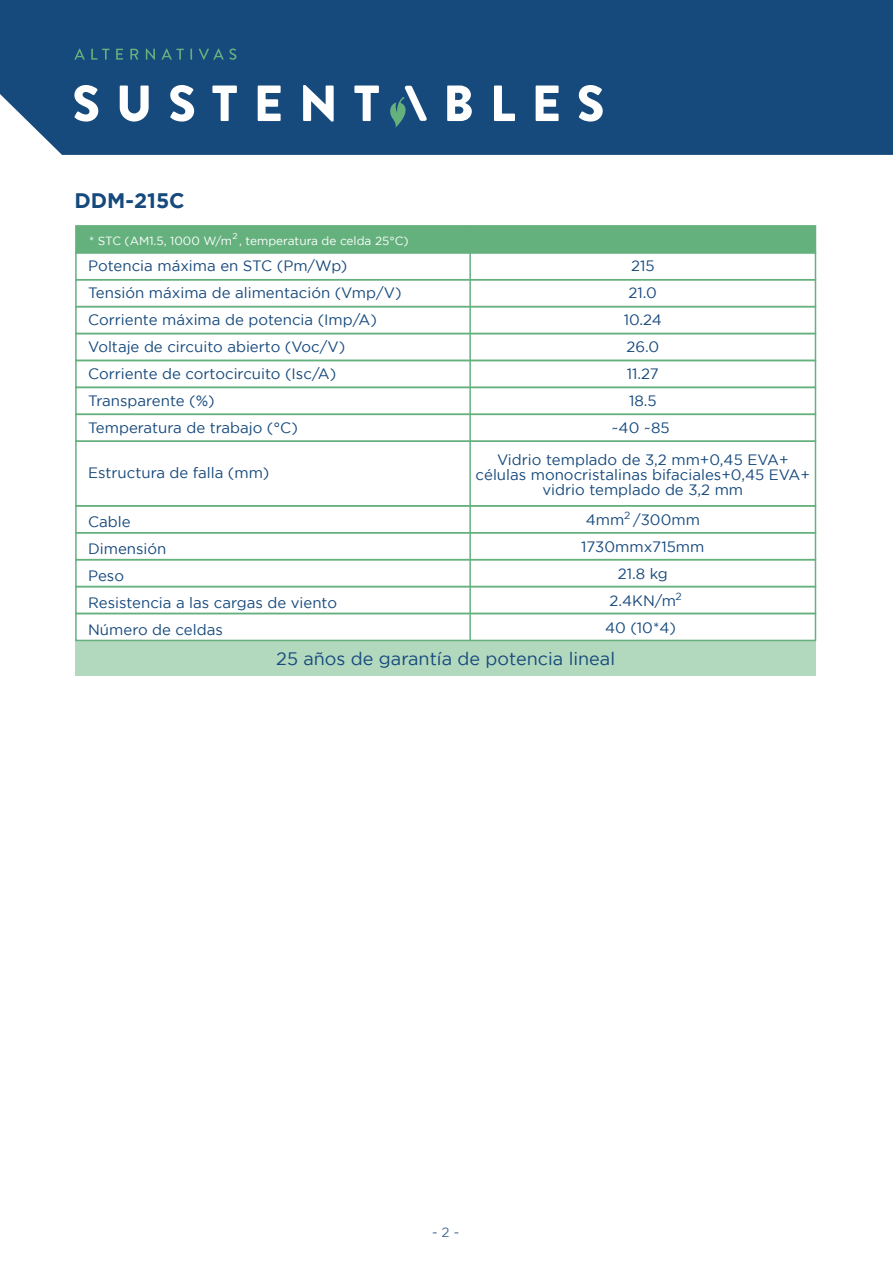
<style>
.page{position:relative;width:893px;height:1263px;background:#fff}
.page>*{position:absolute;margin:0;border:0;box-sizing:border-box;transform-origin:0 0}
.t1{font:700 21px "Gotham";color:#16497c}
.t2{font:18px "Gotham";color:#16497c}
.t3{font:15px/27px "Gotham";color:#16497c;text-align:center}
.t4{font:13.5px "Gotham";color:#16497c}
.t5{font:11.85px "Gotham";color:#fff}
.t6{font:10.5px "Gotham";color:#16497c}
.t7{font:8.7px "Gotham";color:#fff}
</style>
<div class="page">
<div style="left:0;top:0;width:893px;height:155px;background:#16497c"></div>
<svg style="left:74px;top:85px;width:24px;height:37px"></svg>
<svg style="left:120px;top:86px;width:29px;height:36px"></svg>
<svg style="left:170px;top:85px;width:24px;height:37px"></svg>
<svg style="left:212px;top:86px;width:25px;height:35px"></svg>
<svg style="left:258px;top:86px;width:23px;height:35px"></svg>
<svg style="left:303px;top:85px;width:31px;height:37px"></svg>
<svg style="left:354px;top:86px;width:25px;height:35px"></svg>
<svg style="left:447px;top:86px;width:25px;height:35px"></svg>
<svg style="left:494px;top:86px;width:21px;height:35px"></svg>
<svg style="left:536px;top:86px;width:23px;height:35px"></svg>
<svg style="left:579px;top:85px;width:24px;height:37px"></svg>
<svg style="left:390px;top:86px;width:37px;height:42px;background:#4a7892"></svg>
<svg style="left:74px;top:49px;width:11px;height:11px"></svg>
<svg style="left:91px;top:49px;width:18px;height:11px"></svg>
<svg style="left:116px;top:49px;width:7px;height:11px"></svg>
<svg style="left:130px;top:49px;width:8px;height:11px"></svg>
<svg style="left:146px;top:49px;width:9px;height:11px"></svg>
<svg style="left:161px;top:49px;width:23px;height:11px"></svg>
<svg style="left:190px;top:49px;width:2px;height:11px"></svg>
<svg style="left:199px;top:49px;width:37px;height:11px"></svg>
<div style="left:75px;top:279px;width:741px;height:28px;border:2px solid #65b17e"></div>
<div style="left:75px;top:252px;width:741px;height:28px;border:2px solid #65b17e"></div>
<div style="left:75px;top:306px;width:741px;height:28px;border:2px solid #65b17e"></div>
<div style="left:75px;top:333px;width:741px;height:28px;border:2px solid #65b17e"></div>
<div style="left:75px;top:225px;width:741px;height:29px;background:#65b17e;border:2px solid #65b17e"></div>
<div style="left:75px;top:360px;width:741px;height:28px;border:2px solid #65b17e"></div>
<div style="left:75px;top:387px;width:741px;height:28px;border:2px solid #65b17e"></div>
<div style="left:75px;top:414px;width:741px;height:28px;border:2px solid #65b17e"></div>
<div style="left:75px;top:440px;width:741px;height:67px;border:2px solid #65b17e"></div>
<div style="left:75px;top:505px;width:741px;height:28px;border:2px solid #65b17e"></div>
<div style="left:75px;top:532px;width:741px;height:28px;border:2px solid #65b17e"></div>
<hr style="left:469px;top:225px;width:2px;height:415px;background:#65b17e">
<div style="left:75px;top:559px;width:741px;height:28px;border:2px solid #65b17e"></div>
<div style="left:75px;top:586px;width:741px;height:28px;border:2px solid #65b17e"></div>
<div style="left:75px;top:613px;width:741px;height:28px;border:2px solid #65b17e"></div>
<div style="left:75px;top:640px;width:741px;height:36px;background:#b2d8be"></div>
<h1 class="t1" style="left:74px;top:188px;width:112px">DDM-215C</h1>
<p class="t7" style="left:232px;top:231px;width:7px">2</p>
<p class="t5" style="left:89px;top:234px;width:321px">* STC (AM1.5, 1000 W/m , temperatura de celda 25°C)</p>
<p class="t3" style="left:88px;top:252px;width:315px;text-align:left">Potencia máxima en STC (Pm/Wp)<br>Tensión máxima de alimentación (Vmp/V)<br>Corriente máxima de potencia (Imp/A)<br>Voltaje de circuito abierto (Voc/V)<br>Corriente de cortocircuito (Isc/A)<br>Transparente (%)<br>Temperatura de trabajo (°C)</p>
<p class="t3" style="left:88px;top:459px;width:183px">Estructura de falla (mm)</p>
<p class="t3" style="left:88px;top:508px;width:250px;text-align:left">Cable<br>Dimensión<br>Peso<br>Resistencia a las cargas de viento<br>Número de celdas</p>
<p class="t3" style="left:611px;top:252px;width:60px">215<br>21.0<br>10.24<br>26.0<br>11.27<br>18.5 ~40 ~85</p>
<p class="t3" style="left:476px;top:452px;width:336px;line-height:15px">Vidrio templado de 3,2 mm+0,45 EVA+ células monocristalinas bifaciales+0,45 EVA+ vidrio templado de 3,2 mm</p>
<p class="t6" style="left:624px;top:509px;width:8px">2</p>
<p class="t3" style="left:581px;top:506px;width:125px">4mm /300mm<br>1730mmx715mm<br>21.8 kg<br>2.4KN/m<br>40 (10*4)</p>
<p class="t6" style="left:676px;top:590px;width:8px">2</p>
<p class="t2" style="left:276px;top:648px;width:340px">25 años de garantía de potencia lineal</p>
<p class="t4" style="left:432px;top:1225px;width:29px">- 2 -</p>
</div>
